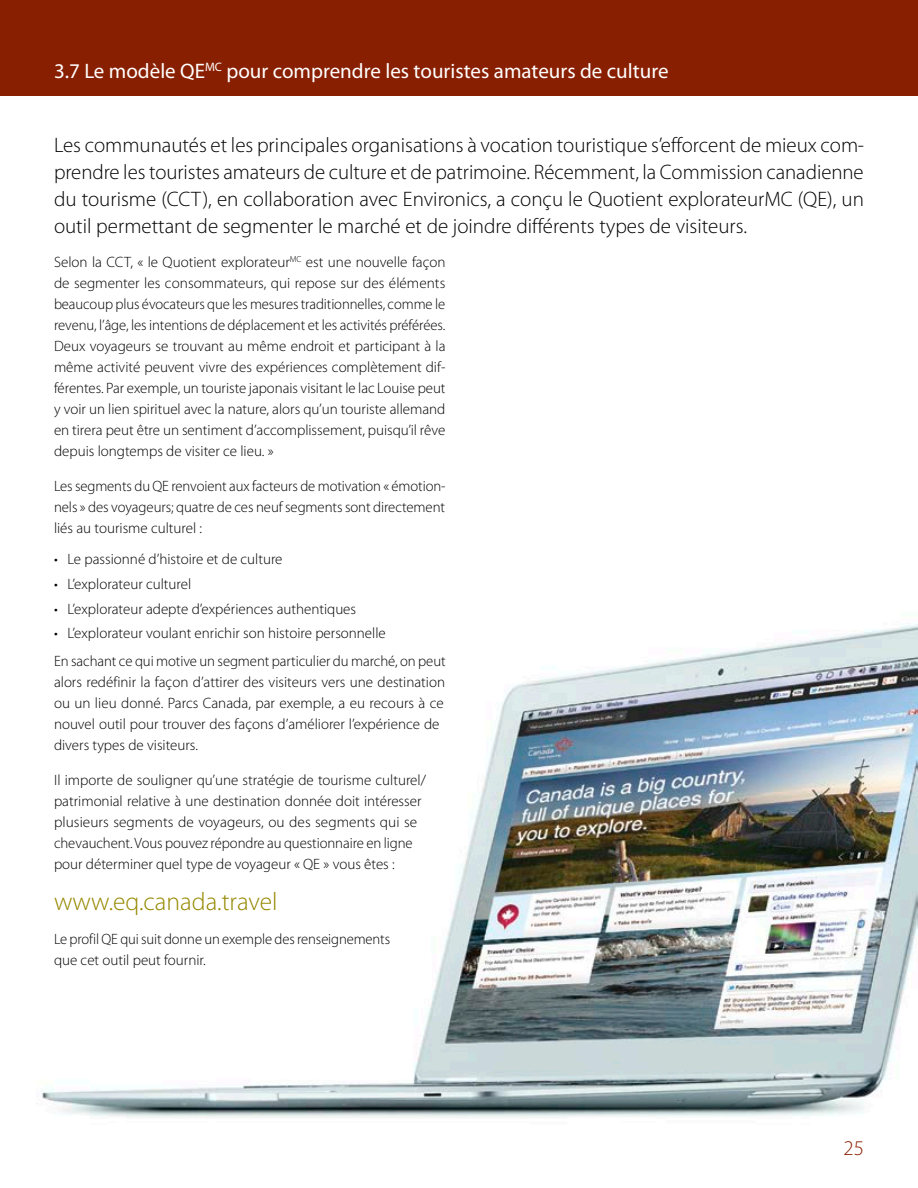
<style>
.page{position:relative;width:918px;height:1188px;background:#fff}
.page>*{position:absolute;margin:0;border:0;box-sizing:border-box;transform-origin:0 0}
.link{font:300 25.5px "Myriad Pro";color:#958800}
.Subhead{font:300 21px/27px "Myriad Pro";color:#000;text-align:justify}
.Header_2_-_white{font:21px "Myriad Pro";color:#fff}
.t1{font:300 21px "Myriad Pro";color:#891f01}
.Body{font:300 15px/21px "Myriad Pro";color:#000}
</style>
<div class="page">
<div style="left:0;top:0;width:918px;height:96px;background:#891f01"></div>
<img style="left:41px;top:623px;width:877px;height:494px">
<p class="Header_2_-_white" style="left:54px;top:58px;width:616px">3.7 Le modèle QE<sup>MC</sup> pour comprendre les touristes amateurs de culture</p>
<p class="Subhead" style="left:54px;top:131px;width:812px">Les communautés et les principales organisations à vocation touristique s’efforcent de mieux com&shy;prendre les touristes amateurs de culture et de patrimoine. Récemment, la Commission canadienne du tourisme (CCT), en collaboration avec Environics, a conçu le Quotient explorateurMC (QE), un outil permettant de segmenter le marché et de joindre différents types de visiteurs.</p>
<p class="Body" style="left:54px;top:252px;width:393px;text-align:justify">Selon la CCT, « le Quotient explorateur<sup>MC</sup> est une nouvelle façon de segmenter les consommateurs, qui repose sur des éléments beaucoup plus évocateurs que les mesures traditionnelles, comme le revenu, l’âge, les intentions de déplacement et les activités préférées.<br>Deux voyageurs se trouvant au même endroit et participant à la même activité peuvent vivre des expériences complètement dif&shy;férentes. Par exemple, un touriste japonais visitant le lac Louise peut y voir un lien spirituel avec la nature, alors qu’un touriste allemand en tirera peut être un sentiment d’accomplissement, puisqu’il rêve depuis longtemps de visiter ce lieu. »</p>
<p class="Body" style="left:54px;top:475px;width:393px;text-align:justify">Les segments du QE renvoient aux facteurs de motivation « émotion&shy;nels » des voyageurs; quatre de ces neuf segments sont directement liés au tourisme culturel :</p>
<p class="Body" style="left:54px;top:549px;width:230px">• Le passionné d’histoire et de culture</p>
<p class="Body" style="left:54px;top:573px;width:139px">• L’explorateur culturel</p>
<p class="Body" style="left:54px;top:598px;width:304px">• L’explorateur adepte d’expériences authentiques</p>
<p class="Body" style="left:54px;top:623px;width:333px">• L’explorateur voulant enrichir son histoire personnelle</p>
<p class="Body" style="left:54px;top:651px;width:393px">En sachant ce qui motive un segment particulier du marché, on peut alors redéfinir la façon d’attirer des visiteurs vers une destination ou un lieu donné. Parcs Canada, par exemple, a eu recours à ce nouvel outil pour trouver des façons d’améliorer l’expérience de divers types de visiteurs.</p>
<p class="Body" style="left:54px;top:769px;width:373px">Il importe de souligner qu’une stratégie de tourisme culturel/ patrimonial relative à une destination donnée doit intéresser plusieurs segments de voyageurs, ou des segments qui se chevauchent. Vous pouvez répondre au questionnaire en ligne pour déterminer quel type de voyageur « QE » vous êtes :</p>
<p class="link" style="left:54px;top:886px;width:225px">www.eq.canada.travel</p>
<p class="Body" style="left:54px;top:929px;width:338px">Le profil QE qui suit donne un exemple des renseignements que cet outil peut fournir.</p>
<h2 class="t1" style="left:844px;top:1135px;width:22px">25</h2>
</div>
